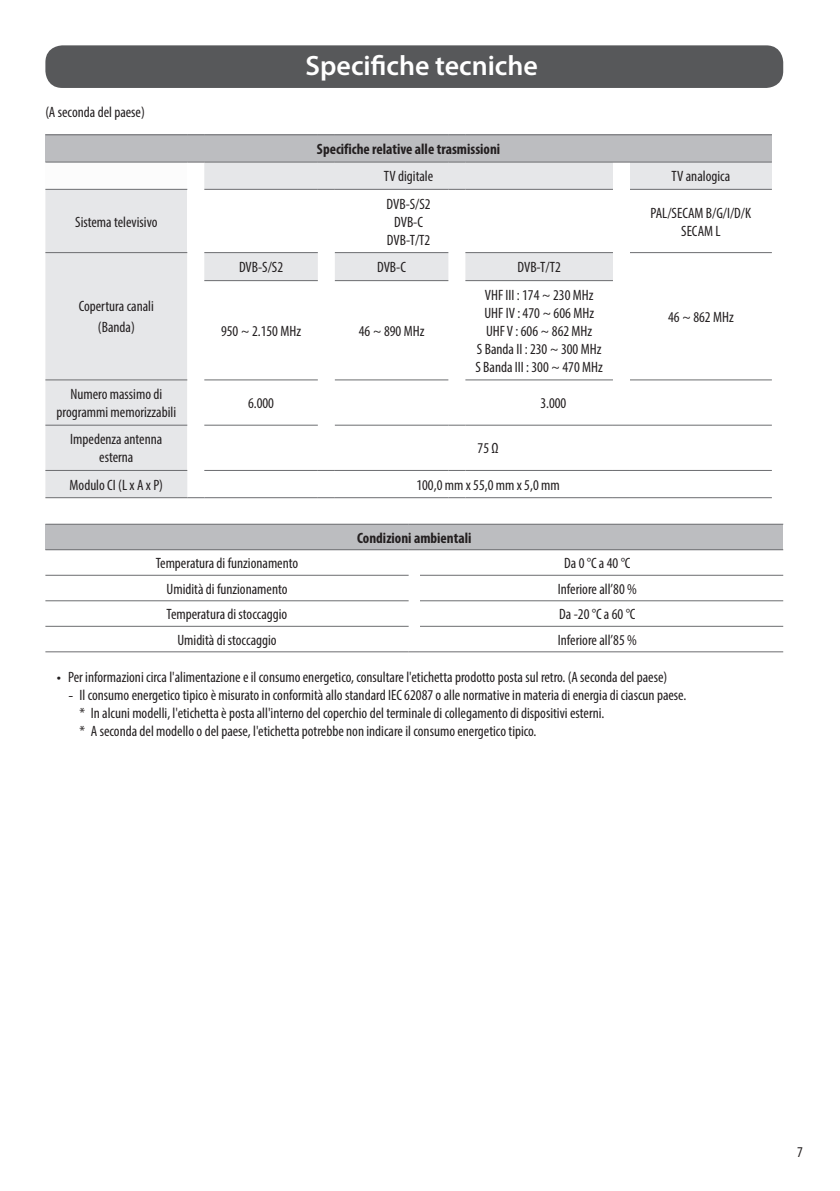
<style>
.page{position:relative;width:840px;height:1191px;background:#fff}
.page>*{position:absolute;margin:0;border:0;box-sizing:border-box;transform-origin:0 0}
.t1{font:600 28px "Myriad Pro";color:#fff}
.Body_Center{font:condensed 15px/18px "Myriad Pro";color:#231f20;text-align:center}
.Body_Table_Center{font:condensed 15px "Myriad Pro";color:#231f20}
.Body_Bold_Center{font:700 condensed 15px "Myriad Pro";color:#231f20}
.Body{font:condensed 15px "Myriad Pro";color:#231f20}
.Page_Number_Right{font:condensed 15px "Myriad Pro";color:#231f20}
.s1{font-family:"LG Smart";font-stretch:normal}
</style>
<div class="page">
<div style="left:45px;top:45px;width:737px;height:43px;background:#57585a;border-radius:17px"></div>
<div style="left:45px;top:135px;width:726px;height:27px;background:#bcbdc0"></div>
<svg style="left:45px;top:163px;width:567px;height:334px;fill:#e6e7e9"></svg>
<div style="left:629px;top:162px;width:142px;height:27px;background:#e6e7e9"></div>
<div style="left:187px;top:189px;width:17px;height:64px;background:#fff"></div>
<svg style="left:187px;top:497px;width:17px;height:1px"></svg>
<hr style="left:45px;top:252px;width:142px;height:1px;background:#6c6d70">
<hr style="left:45px;top:379px;width:142px;height:1px;background:#6c6d70">
<hr style="left:45px;top:425px;width:142px;height:1px;background:#6c6d70">
<hr style="left:45px;top:470px;width:142px;height:1px;background:#6c6d70">
<hr style="left:45px;top:497px;width:142px;height:1px;background:#6c6d70">
<hr style="left:45px;top:134px;width:142px;height:1px;background:#6c6d70">
<svg style="left:187px;top:134px;width:17px;height:1px"></svg>
<hr style="left:204px;top:134px;width:113px;height:1px;background:#6c6d70">
<svg style="left:317px;top:134px;width:17px;height:1px"></svg>
<hr style="left:334px;top:134px;width:114px;height:1px;background:#6c6d70">
<svg style="left:448px;top:134px;width:17px;height:1px"></svg>
<hr style="left:465px;top:134px;width:147px;height:1px;background:#6c6d70">
<svg style="left:612px;top:134px;width:17px;height:1px"></svg>
<hr style="left:629px;top:134px;width:142px;height:1px;background:#6c6d70">
<svg style="left:187px;top:162px;width:17px;height:1px"></svg>
<svg style="left:612px;top:162px;width:17px;height:1px"></svg>
<hr style="left:629px;top:425px;width:142px;height:1px;background:#6c6d70">
<svg style="left:187px;top:253px;width:442px;height:218px"></svg>
<hr style="left:629px;top:470px;width:142px;height:1px;background:#6c6d70">
<hr style="left:204px;top:497px;width:113px;height:1px;background:#6c6d70">
<svg style="left:317px;top:497px;width:17px;height:1px"></svg>
<hr style="left:334px;top:497px;width:114px;height:1px;background:#6c6d70">
<svg style="left:448px;top:497px;width:17px;height:1px"></svg>
<hr style="left:465px;top:497px;width:147px;height:1px;background:#6c6d70">
<svg style="left:612px;top:497px;width:17px;height:1px"></svg>
<hr style="left:629px;top:497px;width:142px;height:1px;background:#6c6d70">
<hr style="left:204px;top:162px;width:113px;height:1px;background:#6c6d70">
<svg style="left:317px;top:162px;width:17px;height:1px"></svg>
<hr style="left:334px;top:162px;width:114px;height:1px;background:#6c6d70">
<svg style="left:448px;top:162px;width:17px;height:1px"></svg>
<hr style="left:465px;top:162px;width:147px;height:1px;background:#6c6d70">
<hr style="left:204px;top:189px;width:113px;height:1px;background:#6c6d70">
<svg style="left:317px;top:189px;width:17px;height:1px"></svg>
<hr style="left:334px;top:189px;width:114px;height:1px;background:#6c6d70">
<svg style="left:448px;top:189px;width:17px;height:1px"></svg>
<hr style="left:465px;top:189px;width:147px;height:1px;background:#6c6d70">
<hr style="left:45px;top:162px;width:142px;height:1px;background:#6c6d70">
<hr style="left:629px;top:162px;width:142px;height:1px;background:#6c6d70">
<hr style="left:204px;top:252px;width:113px;height:1px;background:#6c6d70">
<hr style="left:204px;top:280px;width:113px;height:1px;background:#6c6d70">
<hr style="left:204px;top:379px;width:113px;height:1px;background:#6c6d70">
<hr style="left:334px;top:252px;width:114px;height:1px;background:#6c6d70">
<hr style="left:334px;top:280px;width:114px;height:1px;background:#6c6d70">
<hr style="left:334px;top:379px;width:114px;height:1px;background:#6c6d70">
<hr style="left:465px;top:379px;width:147px;height:1px;background:#6c6d70">
<hr style="left:629px;top:379px;width:142px;height:1px;background:#6c6d70">
<hr style="left:465px;top:252px;width:147px;height:1px;background:#6c6d70">
<hr style="left:465px;top:280px;width:147px;height:1px;background:#6c6d70">
<hr style="left:45px;top:189px;width:142px;height:1px;background:#6c6d70">
<hr style="left:629px;top:189px;width:142px;height:1px;background:#6c6d70">
<hr style="left:629px;top:252px;width:142px;height:1px;background:#6c6d70">
<div style="left:45px;top:524px;width:737px;height:26px;background:#bcbdc0"></div>
<hr style="left:45px;top:524px;width:363px;height:1px;background:#6c6d70">
<svg style="left:408px;top:524px;width:12px;height:1px"></svg>
<hr style="left:420px;top:524px;width:362px;height:1px;background:#6c6d70">
<svg style="left:408px;top:549px;width:12px;height:1px"></svg>
<hr style="left:45px;top:549px;width:363px;height:1px;background:#6c6d70">
<hr style="left:45px;top:575px;width:363px;height:1px;background:#6c6d70">
<hr style="left:45px;top:600px;width:363px;height:1px;background:#6c6d70">
<hr style="left:45px;top:626px;width:363px;height:1px;background:#6c6d70">
<hr style="left:45px;top:651px;width:363px;height:1px;background:#6c6d70">
<hr style="left:420px;top:549px;width:362px;height:1px;background:#6c6d70">
<hr style="left:420px;top:575px;width:362px;height:1px;background:#6c6d70">
<hr style="left:420px;top:600px;width:362px;height:1px;background:#6c6d70">
<hr style="left:420px;top:626px;width:362px;height:1px;background:#6c6d70">
<hr style="left:420px;top:651px;width:362px;height:1px;background:#6c6d70">
<svg style="left:408px;top:651px;width:12px;height:1px"></svg>
<p class="Body" style="left:45px;top:103px;width:101px">(A seconda del paese)</p>
<p class="Body_Center" style="left:75px;top:212px;width:84px">Sistema televisivo</p>
<p class="Body_Center" style="left:79px;top:297px;width:77px">Copertura canali</p>
<p class="Body_Center" style="left:98px;top:318px;width:38px">(Banda)</p>
<p class="t1" style="left:305px;top:48px;width:234px">Specifiche tecniche</p>
<p class="Body_Bold_Center" style="left:317px;top:140px;width:185px">Specifiche relative alle trasmissioni</p>
<p class="Body_Center" style="left:384px;top:167px;width:51px">TV digitale</p>
<p class="Body_Center" style="left:671px;top:167px;width:60px">TV analogica</p>
<p class="Body_Table_Center" style="left:386px;top:194px;width:46px">DVB-S/S2</p>
<p class="Body_Table_Center" style="left:394px;top:212px;width:30px">DVB-C</p>
<p class="Body_Table_Center" style="left:387px;top:230px;width:45px">DVB-T/T2</p>
<p class="Body_Table_Center" style="left:239px;top:258px;width:46px">DVB-S/S2</p>
<p class="Body_Table_Center" style="left:377px;top:258px;width:30px">DVB-C</p>
<p class="Body_Table_Center" style="left:517px;top:258px;width:45px">DVB-T/T2</p>
<p class="Body_Table_Center" style="left:221px;top:322px;width:82px">950 ~ 2.150 MHz</p>
<p class="Body_Center" style="left:358px;top:322px;width:67px">46 ~ 890 MHz</p>
<p class="Body_Table_Center" style="left:484px;top:286px;width:110px">VHF III : 174 ~ 230 MHz</p>
<p class="Body_Table_Center" style="left:484px;top:304px;width:111px">UHF IV : 470 ~ 606 MHz</p>
<p class="Body_Table_Center" style="left:486px;top:322px;width:108px">UHF V : 606 ~ 862 MHz</p>
<p class="Body_Table_Center" style="left:476px;top:340px;width:126px">S Banda II : 230 ~ 300 MHz</p>
<p class="Body_Table_Center" style="left:475px;top:358px;width:129px">S Banda III : 300 ~ 470 MHz</p>
<p class="Body_Table_Center" style="left:650px;top:203px;width:102px">PAL/SECAM B/G/I/D/K</p>
<p class="Body_Table_Center" style="left:680px;top:221px;width:41px">SECAM L</p>
<p class="Body_Table_Center" style="left:667px;top:308px;width:67px">46 ~ 862 MHz</p>
<p class="Body_Center" style="left:56px;top:385px;width:121px">Numero massimo di programmi memorizzabili</p>
<p class="Body_Center" style="left:248px;top:394px;width:28px">6.000</p>
<p class="Body_Center" style="left:540px;top:394px;width:28px">3.000</p>
<p class="Body_Center" style="left:70px;top:430px;width:93px">Impedenza antenna esterna</p>
<p class="Body_Center" style="left:477px;top:439px;width:22px">75 Ω</p>
<p class="Body_Center" style="left:70px;top:475px;width:95px">Modulo CI (L x A x P)</p>
<p class="Body_Center" style="left:416px;top:475px;width:145px">100,0 mm x 55,0 mm x 5,0 mm</p>
<p class="Body_Bold_Center" style="left:357px;top:528px;width:116px">Condizioni ambientali</p>
<p class="Body_Center" style="left:156px;top:554px;width:144px">Temperatura di funzionamento</p>
<p class="Body_Center" style="left:564px;top:554px;width:68px">Da 0 °C a 40 °C</p>
<p class="Body_Center" style="left:166px;top:579px;width:122px">Umidità di funzionamento</p>
<p class="Body_Center" style="left:557px;top:579px;width:80px">Inferiore all’80 %</p>
<p class="Body_Center" style="left:166px;top:605px;width:122px">Temperatura di stoccaggio</p>
<p class="Body_Center" style="left:559px;top:605px;width:78px">Da -20 °C a 60 °C</p>
<p class="Body_Center" style="left:177px;top:630px;width:101px">Umidità di stoccaggio</p>
<p class="Body_Center" style="left:557px;top:630px;width:80px">Inferiore all’85 %</p>
<p class="Body_Center" style="left:57px;top:667px;width:611px"><span class="s1">•</span> Per informazioni circa l'alimentazione e il consumo energetico, consultare l'etichetta prodotto posta sul retro. (A seconda del paese)</p>
<p class="Body_Center" style="left:68px;top:685px;width:619px"><span class="s1">-</span> Il consumo energetico tipico è misurato in conformità allo standard IEC 62087 o alle normative in materia di energia di ciascun paese.</p>
<p class="Body_Center" style="left:79px;top:703px;width:526px">* In alcuni modelli, l'etichetta è posta all'interno del coperchio del terminale di collegamento di dispositivi esterni.</p>
<p class="Body_Center" style="left:79px;top:721px;width:458px">* A seconda del modello o del paese, l'etichetta potrebbe non indicare il consumo energetico tipico.</p>
<p class="Page_Number_Right" style="left:796px;top:1142px;width:7px">7</p>
</div>
